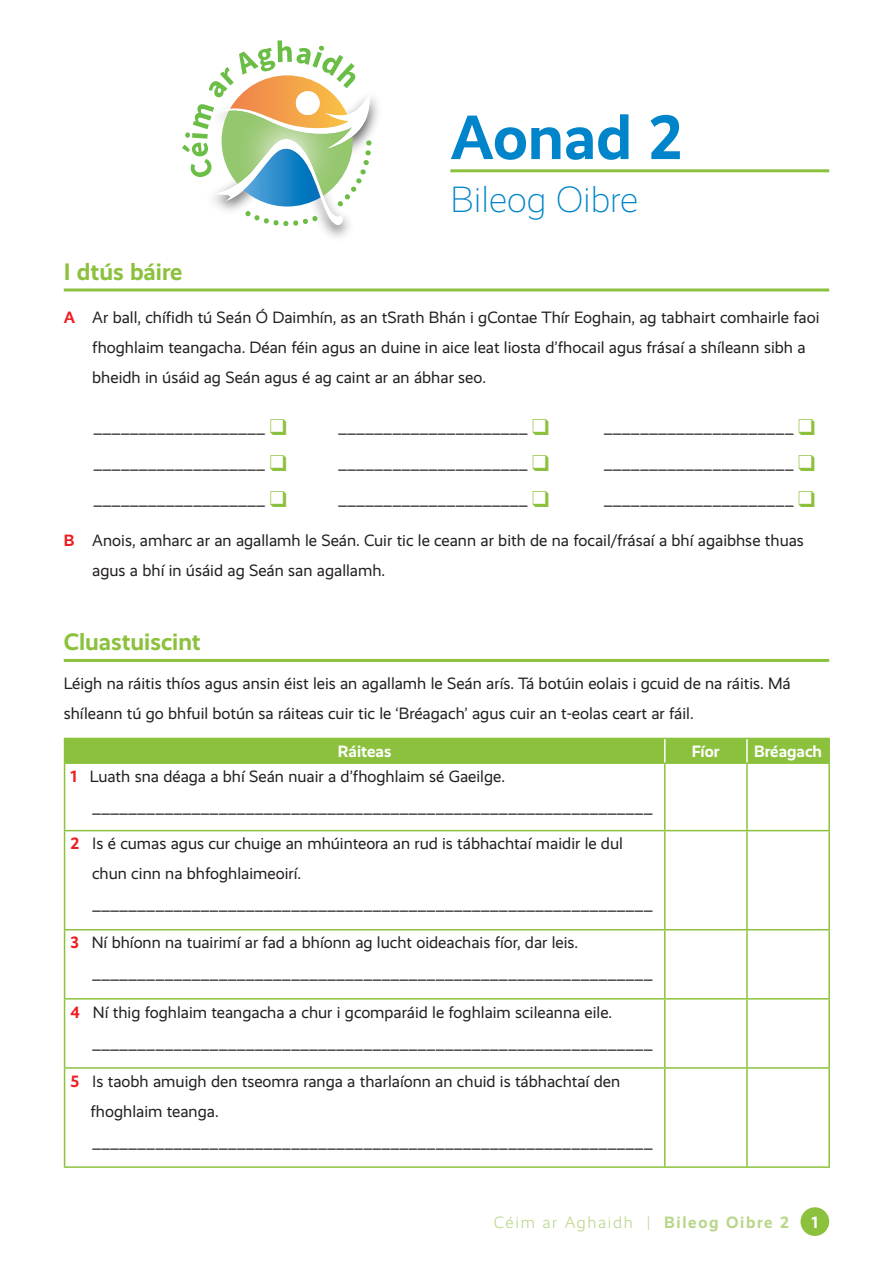
<style>
.page{position:relative;width:893px;height:1263px;background:#fff}
.page>*{position:absolute;margin:0;border:0;box-sizing:border-box;transform-origin:0 0}
.t1{font:700 63px "Realist";color:#0084ca}
.t2{font:300 36.75px "Realist";color:#0084ca}
.Hd_01{font:700 24px "Realist";color:#8cc13e}
.Body_Copy_-3pt{font:16.5px/30px "Realist";color:#231f20}
.List_Paragraph1{font:16.5px/30px "Realist";color:#231f20}
.t3{font:300 16.5px "Realist";letter-spacing:.1em;color:#b8d688}
.List_Paragraph1-2{font:700 16.5px "Realist";color:#fff}
.s1{font-weight:700;color:#ee1d23}
.s2{color:#8cc13e}
.s3{font-weight:700}
</style>
<div class="page">
<div style="left:800px;top:1207px;width:29px;height:29px;background:#8cc13e;border-radius:50%"></div>
<img style="left:371px;top:97px;width:7px;height:48px">
<svg style="left:182px;top:40px;width:189px;height:189px"></svg>
<hr style="left:450px;top:169px;width:379px;height:3px;background:#8cc13e">
<hr style="left:64px;top:288px;width:765px;height:3px;background:#8cc13e">
<hr style="left:64px;top:659px;width:765px;height:3px;background:#8cc13e">
<hr style="left:747px;top:738px;width:83px;height:1px;background:#8cc13e">
<hr style="left:828px;top:739px;width:2px;height:23px;background:#8cc13e">
<hr style="left:64px;top:762px;width:601px;height:2px;background:#8cc13e">
<hr style="left:64px;top:764px;width:1px;height:66px;background:#8cc13e">
<hr style="left:665px;top:762px;width:82px;height:2px;background:#8cc13e">
<hr style="left:664px;top:764px;width:1px;height:66px;background:#8cc13e">
<hr style="left:747px;top:762px;width:83px;height:2px;background:#8cc13e">
<hr style="left:746px;top:764px;width:2px;height:66px;background:#8cc13e">
<hr style="left:828px;top:764px;width:2px;height:66px;background:#8cc13e">
<hr style="left:64px;top:830px;width:601px;height:1px;background:#8cc13e">
<hr style="left:64px;top:831px;width:1px;height:98px;background:#8cc13e">
<hr style="left:665px;top:830px;width:82px;height:1px;background:#8cc13e">
<hr style="left:664px;top:831px;width:1px;height:98px;background:#8cc13e">
<hr style="left:747px;top:830px;width:83px;height:1px;background:#8cc13e">
<hr style="left:746px;top:831px;width:2px;height:98px;background:#8cc13e">
<hr style="left:828px;top:831px;width:2px;height:98px;background:#8cc13e">
<hr style="left:64px;top:929px;width:601px;height:1px;background:#8cc13e">
<hr style="left:64px;top:930px;width:1px;height:68px;background:#8cc13e">
<hr style="left:665px;top:929px;width:82px;height:1px;background:#8cc13e">
<hr style="left:664px;top:930px;width:1px;height:68px;background:#8cc13e">
<hr style="left:747px;top:929px;width:83px;height:1px;background:#8cc13e">
<hr style="left:746px;top:930px;width:2px;height:68px;background:#8cc13e">
<hr style="left:828px;top:930px;width:2px;height:68px;background:#8cc13e">
<hr style="left:64px;top:998px;width:601px;height:1px;background:#8cc13e">
<hr style="left:64px;top:999px;width:1px;height:68px;background:#8cc13e">
<hr style="left:665px;top:998px;width:82px;height:1px;background:#8cc13e">
<hr style="left:664px;top:999px;width:1px;height:68px;background:#8cc13e">
<hr style="left:747px;top:998px;width:83px;height:1px;background:#8cc13e">
<hr style="left:746px;top:999px;width:2px;height:68px;background:#8cc13e">
<hr style="left:828px;top:999px;width:2px;height:68px;background:#8cc13e">
<hr style="left:64px;top:1067px;width:601px;height:2px;background:#8cc13e">
<hr style="left:64px;top:1069px;width:1px;height:97px;background:#8cc13e">
<hr style="left:665px;top:1067px;width:82px;height:2px;background:#8cc13e">
<hr style="left:664px;top:1069px;width:1px;height:97px;background:#8cc13e">
<hr style="left:747px;top:1067px;width:83px;height:2px;background:#8cc13e">
<hr style="left:746px;top:1069px;width:2px;height:97px;background:#8cc13e">
<hr style="left:828px;top:1069px;width:2px;height:97px;background:#8cc13e">
<hr style="left:64px;top:1166px;width:601px;height:2px;background:#8cc13e">
<hr style="left:665px;top:1166px;width:82px;height:2px;background:#8cc13e">
<hr style="left:747px;top:1166px;width:83px;height:2px;background:#8cc13e">
<div style="left:64px;top:738px;width:764px;height:25px;background:#8cc13e"></div>
<hr style="left:746px;top:739px;width:2px;height:23px;background:#fff">
<p class="t1" style="left:450px;top:101px;width:233px">Aonad 2</p>
<h2 class="t2" style="left:450px;top:179px;width:189px">Bileog Oibre</h2>
<p class="Hd_01" style="left:64px;top:258px;width:120px">I dtús báire</p>
<p class="Body_Copy_-3pt" style="left:92px;top:302px;width:729px;text-indent:-28px"><span class="s1">A</span> Ar ball, chífidh tú Seán Ó Daimhín, as an tSrath Bhán i gContae Thír Eoghain, ag tabhairt comhairle faoi fhoghlaim teangacha. Déan féin agus an duine in aice leat liosta d’fhocail agus frásaí a shíleann sibh a bheidh in úsáid ag Seán agus é ag caint ar an ábhar seo.</p>
<p class="Body_Copy_-3pt" style="left:94px;top:411px;width:195px">___________________ <span class="s2">❑</span></p>
<p class="Body_Copy_-3pt" style="left:338px;top:411px;width:213px">_____________________ <span class="s2">❑</span></p>
<p class="Body_Copy_-3pt" style="left:604px;top:411px;width:213px">_____________________ <span class="s2">❑</span></p>
<p class="Body_Copy_-3pt" style="left:94px;top:447px;width:195px">___________________ <span class="s2">❑</span></p>
<p class="Body_Copy_-3pt" style="left:338px;top:447px;width:213px">_____________________ <span class="s2">❑</span></p>
<p class="Body_Copy_-3pt" style="left:604px;top:447px;width:213px">_____________________ <span class="s2">❑</span></p>
<p class="Body_Copy_-3pt" style="left:94px;top:483px;width:195px">___________________ <span class="s2">❑</span></p>
<p class="Body_Copy_-3pt" style="left:338px;top:483px;width:213px">_____________________ <span class="s2">❑</span></p>
<p class="Body_Copy_-3pt" style="left:604px;top:483px;width:213px">_____________________ <span class="s2">❑</span></p>
<p class="Body_Copy_-3pt" style="left:92px;top:526px;width:713px;text-indent:-28px"><span class="s1">B</span> Anois, amharc ar an agallamh le Seán. Cuir tic le ceann ar bith de na focail/frásaí a bhí agaibhse thuas agus a bhí in úsáid ag Seán san agallamh.</p>
<p class="Hd_01" style="left:64px;top:628px;width:138px">Cluastuiscint</p>
<p class="Body_Copy_-3pt" style="left:64px;top:668px;width:728px">Léigh na ráitis thíos agus ansin éist leis an agallamh le Seán arís. Tá botúin eolais i gcuid de na ráitis. Má shíleann tú go bhfuil botún sa ráiteas cuir tic le ‘Bréagach’ agus cuir an t-eolas ceart ar fáil.</p>
<p class="List_Paragraph1-2" style="left:338px;top:742px;width:55px">Ráiteas</p>
<p class="List_Paragraph1-2" style="left:692px;top:742px;width:29px">Fíor</p>
<p class="List_Paragraph1-2" style="left:754px;top:742px;width:70px">Bréagach</p>
<p class="List_Paragraph1" style="left:71px;top:761px;width:436px"><span class="s1">1</span> Luath sna déaga a bhí Seán nuair a d’fhoghlaim sé Gaeilge.</p>
<p class="List_Paragraph1" style="left:92px;top:791px;width:562px">______________________________________________________________</p>
<p class="List_Paragraph1" style="left:92px;top:829px;width:532px;text-indent:-22px"><span class="s1">2</span> Is é cumas agus cur chuige an mhúinteora an rud is tábhachtaí maidir le dul chun cinn na bhfoghlaimeoirí.</p>
<p class="List_Paragraph1" style="left:92px;top:889px;width:562px">______________________________________________________________</p>
<p class="List_Paragraph1" style="left:71px;top:928px;width:509px"><span class="s1">3</span> Ní bhíonn na tuairimí ar fad a bhíonn ag lucht oideachais fíor, dar leis.</p>
<p class="List_Paragraph1" style="left:92px;top:958px;width:562px">______________________________________________________________</p>
<p class="List_Paragraph1" style="left:71px;top:997px;width:543px"><span class="s1">4</span> Ní thig foghlaim teangacha a chur i gcomparáid le foghlaim scileanna eile.</p>
<p class="List_Paragraph1" style="left:92px;top:1027px;width:562px">______________________________________________________________</p>
<p class="List_Paragraph1" style="left:91px;top:1066px;width:531px;text-indent:-20px"><span class="s1">5</span> Is taobh amuigh den tseomra ranga a tharlaíonn an chuid is tábhachtaí den fhoghlaim teanga.</p>
<p class="List_Paragraph1" style="left:92px;top:1126px;width:562px">______________________________________________________________</p>
<p class="t3" style="left:494px;top:1213px;width:297px">Céim ar Aghaidh | <span class="s3">Bileog Oibre 2</span></p>
<p class="List_Paragraph1-2" style="left:811px;top:1213px;width:8px">1</p>
</div>
